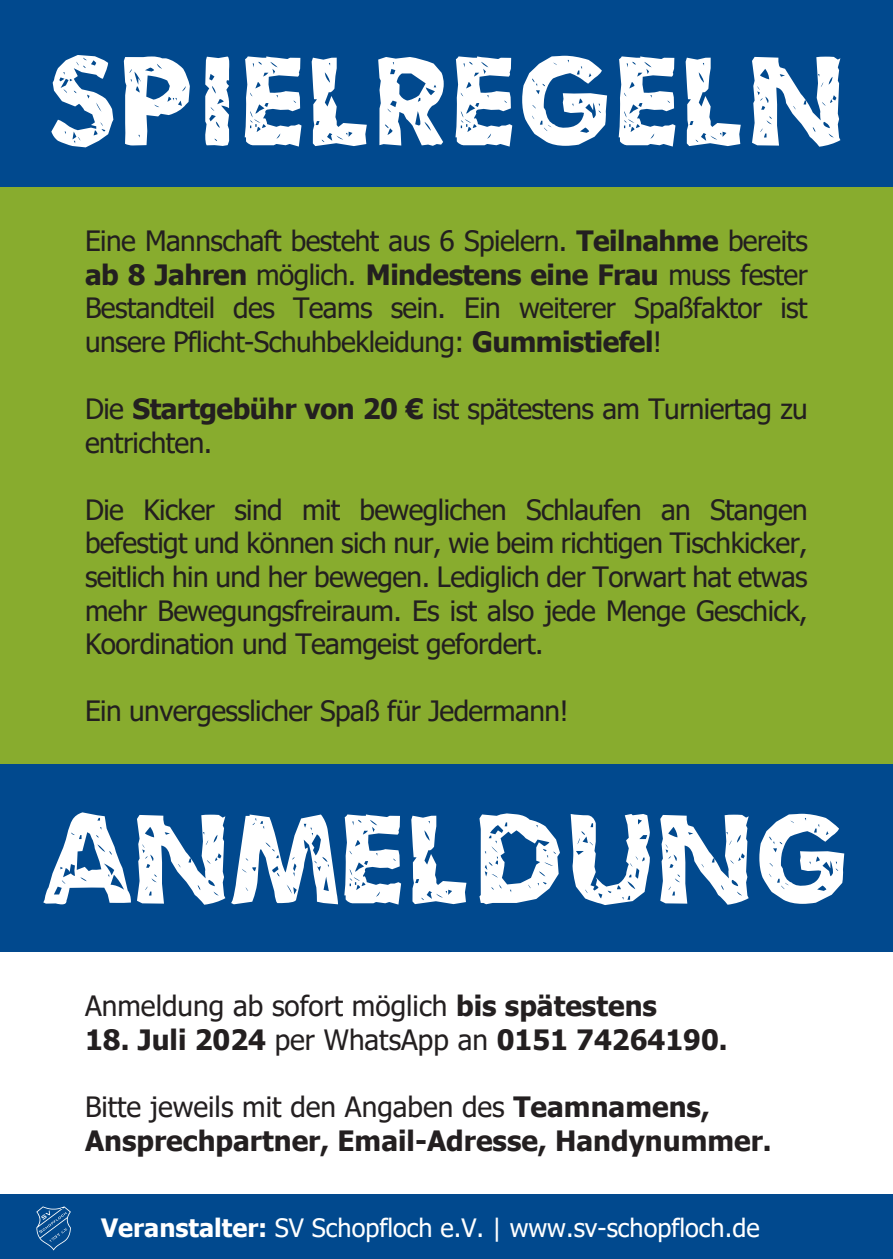
<style>
.page{position:relative;width:893px;height:1259px;background:#fff}
.page>*{position:absolute;margin:0;border:0;box-sizing:border-box;transform-origin:0 0}
.t1{font:140.7px "Umbrage";letter-spacing:.05em;color:#fff}
.t2{font:27.9px/33.6px "Tahoma";letter-spacing:-.02em;color:#231f20;text-align:justify}
.t3{font:700 27.9px/33.6px "Tahoma";color:#231f20}
.t4{font:27.9px "Tahoma";color:#231f20}
.t5{font:25.2px "Tahoma";color:#fff}
.t6{font:17.4px "Tahoma";color:#fff}
.s1{font-weight:700}
.s2{font-weight:400}
</style>
<div class="page">
<div style="left:0;top:183px;width:893px;height:616px;background:#88ac2e"></div>
<div style="left:0;top:0;width:893px;height:187px;background:#01498e"></div>
<div style="left:0;top:764px;width:893px;height:187px;background:#01498e"></div>
<div style="left:0;top:1194px;width:893px;height:65px;background:#01498e"></div>
<svg style="left:36px;top:1206px;width:35px;height:44px"></svg>
<h1 class="t1" style="left:50px;top:21px;width:794px">SPIELREGELN</h1>
<p class="t2" style="left:85px;top:226px;width:724px">Eine Mannschaft besteht aus 6 Spielern. <span class="s1">Teilnahme</span> bereits <span class="s1">ab 8 Jahren</span> möglich. <span class="s1">Mindestens eine Frau</span> muss fester Bestandteil des Teams sein. Ein weiterer Spaßfaktor ist unsere Pflicht-Schuhbekleidung: <span class="s1">Gummistiefel</span>!</p>
<p class="t2" style="left:85px;top:394px;width:724px">Die <span class="s1">Startgebühr von 20 €</span> ist spätestens am Turniertag zu entrichten.</p>
<p class="t2" style="left:85px;top:494px;width:724px">Die Kicker sind mit beweglichen Schlaufen an Stangen befestigt und können sich nur, wie beim richtigen Tischkicker, seitlich hin und her bewegen. Lediglich der Torwart hat etwas mehr Bewegungsfreiraum. Es ist also jede Menge Geschick, Koordination und Teamgeist gefordert.</p>
<p class="t2" style="left:85px;top:696px;width:485px">Ein unvergesslicher Spaß für Jedermann!</p>
<h1 class="t1" style="left:47px;top:779px;width:801px">ANMELDUNG</h1>
<p class="t4" style="left:85px;top:987px;width:573px">Anmeldung ab sofort möglich <span class="s1">bis spätestens</span></p>
<p class="t3" style="left:85px;top:1024px;width:644px">18. Juli 2024 <span class="s2">per WhatsApp an</span> 0151 74264190.</p>
<p class="t3" style="left:85px;top:1091px;width:688px"><span class="s2">Bitte jeweils mit den Angaben des</span> Teamnamens,<br>Ansprechpartner, Email-Adresse, Handynummer.</p>
<p class="t5" style="left:101px;top:1210px;width:660px"><span class="s1">Veranstalter:</span> SV Schopfloch e.V. | www.sv-schopfloch.de</p>
<p class="t6" style="left:105px;top:1215px;width:495px"><span class="s1">Veranstalter:</span> SV Schopfloch 1932 e.V. | www.sv-schopfloch.de</p>
</div>
